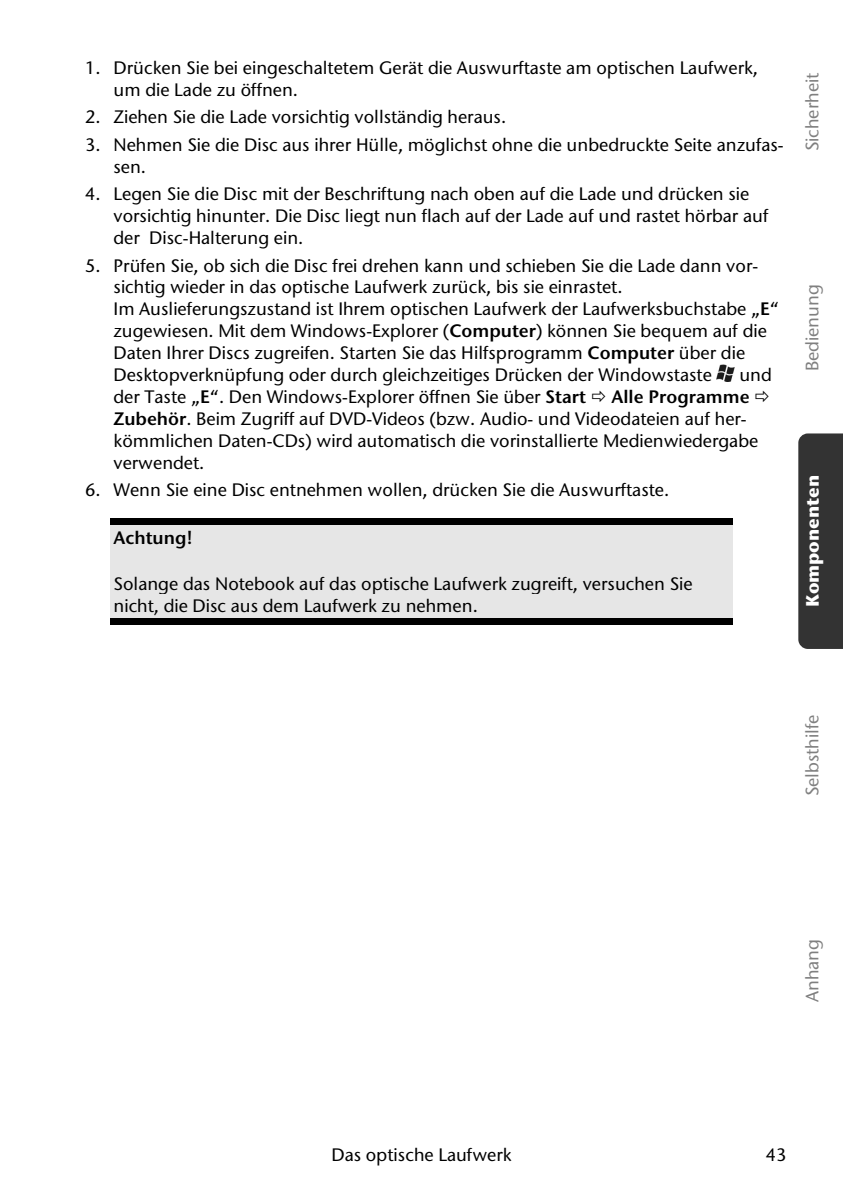
<style>
.page{position:relative;width:843px;height:1191px;background:#fff}
.page>*{position:absolute;margin:0;border:0;box-sizing:border-box;transform-origin:0 0}
.t1{font:18px/21.8px "ITC Stone Sans";color:#000}
.t2{font:18px "ITC Stone Sans";color:#808080}
.t3{font:700 18px "ITC Stone Sans";color:#fff}
.t4{font:600 18px "ITC Stone Sans";color:#000}
.s1{font-weight:600}
</style>
<div class="page">
<div style="left:798px;top:433px;width:44px;height:216px;background:#333"></div>
<img style="left:716px;top:364px;width:18px;height:17px">
<div style="left:110px;top:525px;width:622px;height:36px;background:#e6e6e6"></div>
<div style="left:110px;top:519px;width:622px;height:6px;background:#000"></div>
<div style="left:110px;top:561px;width:622px;height:33px;background:#e6e6e6"></div>
<div style="left:110px;top:594px;width:622px;height:24px;background:#e6e6e6"></div>
<div style="left:110px;top:618px;width:622px;height:6px;background:#000"></div>
<p class="t1" style="left:113px;top:58px;width:646px;text-indent:-28px">1. Drücken Sie bei eingeschaltetem Gerät die Auswurftaste am optischen Laufwerk, um die Lade zu öffnen.</p>
<p class="t1" style="left:85px;top:108px;width:422px">2. Ziehen Sie die Lade vorsichtig vollständig heraus.</p>
<p class="t1" style="left:113px;top:136px;width:671px;text-indent:-28px">3. Nehmen Sie die Disc aus ihrer Hülle, möglichst ohne die unbedruckte Seite anzufas&shy;sen.</p>
<p class="t1" style="left:113px;top:185px;width:656px;text-indent:-28px">4. Legen Sie die Disc mit der Beschriftung nach oben auf die Lade und drücken sie vorsichtig hinunter. Die Disc liegt nun flach auf der Lade auf und rastet hörbar auf der Disc-Halterung ein.</p>
<p class="t1" style="left:113px;top:256px;width:667px;text-indent:-28px">5. Prüfen Sie, ob sich die Disc frei drehen kann und schieben Sie die Lade dann vor&shy;sichtig wieder in das optische Laufwerk zurück, bis sie einrastet.<br>Im Auslieferungszustand ist Ihrem optischen Laufwerk der Laufwerksbuchstabe „<span class="s1">E</span>“ zugewiesen. Mit dem Windows-Explorer (<span class="s1">Computer</span>) können Sie bequem auf die Daten Ihrer Discs zugreifen. Starten Sie das Hilfsprogramm <span class="s1">Computer</span> über die Desktopverknüpfung oder durch gleichzeitiges Drücken der Windowstaste</p>
<p class="t1" style="left:739px;top:366px;width:34px">und</p>
<p class="t1" style="left:113px;top:388px;width:474px">der Taste „<span class="s1">E</span>“. Den Windows-Explorer öffnen Sie über <span class="s1">Start</span></p>
<p class="t1" style="left:113px;top:388px;width:646px;text-indent:498px"><span class="s1">Alle Programme Zubehör</span>. Beim Zugriff auf DVD-Videos (bzw. Audio- und Videodateien auf her&shy;kömmlichen Daten-CDs) wird automatisch die vorinstallierte Medienwiedergabe verwendet.</p>
<p class="t1" style="left:85px;top:481px;width:585px">6. Wenn Sie eine Disc entnehmen wollen, drücken Sie die Auswurftaste.</p>
<p class="t4" style="left:113px;top:531px;width:81px">Achtung!</p>
<p class="t1" style="left:113px;top:574px;width:580px">Solange das Notebook auf das optische Laufwerk zugreift, versuchen Sie nicht, die Disc aus dem Laufwerk zu nehmen.</p>
<p class="t2" style="left:805px;top:151px;width:80px;rotate:-90deg">Sicherheit</p>
<p class="t2" style="left:805px;top:371px;width:88px;rotate:-90deg">Bedienung</p>
<p class="t3" style="left:805px;top:607px;width:134px;rotate:-90deg">Komponenten</p>
<p class="t2" style="left:805px;top:796px;width:83px;rotate:-90deg">Selbsthilfe</p>
<p class="t2" style="left:805px;top:1002px;width:64px;rotate:-90deg">Anhang</p>
<p class="t1" style="left:331px;top:1145px;width:182px">Das optische Laufwerk</p>
<p class="t1" style="left:765px;top:1145px;width:22px">43</p>
</div>
